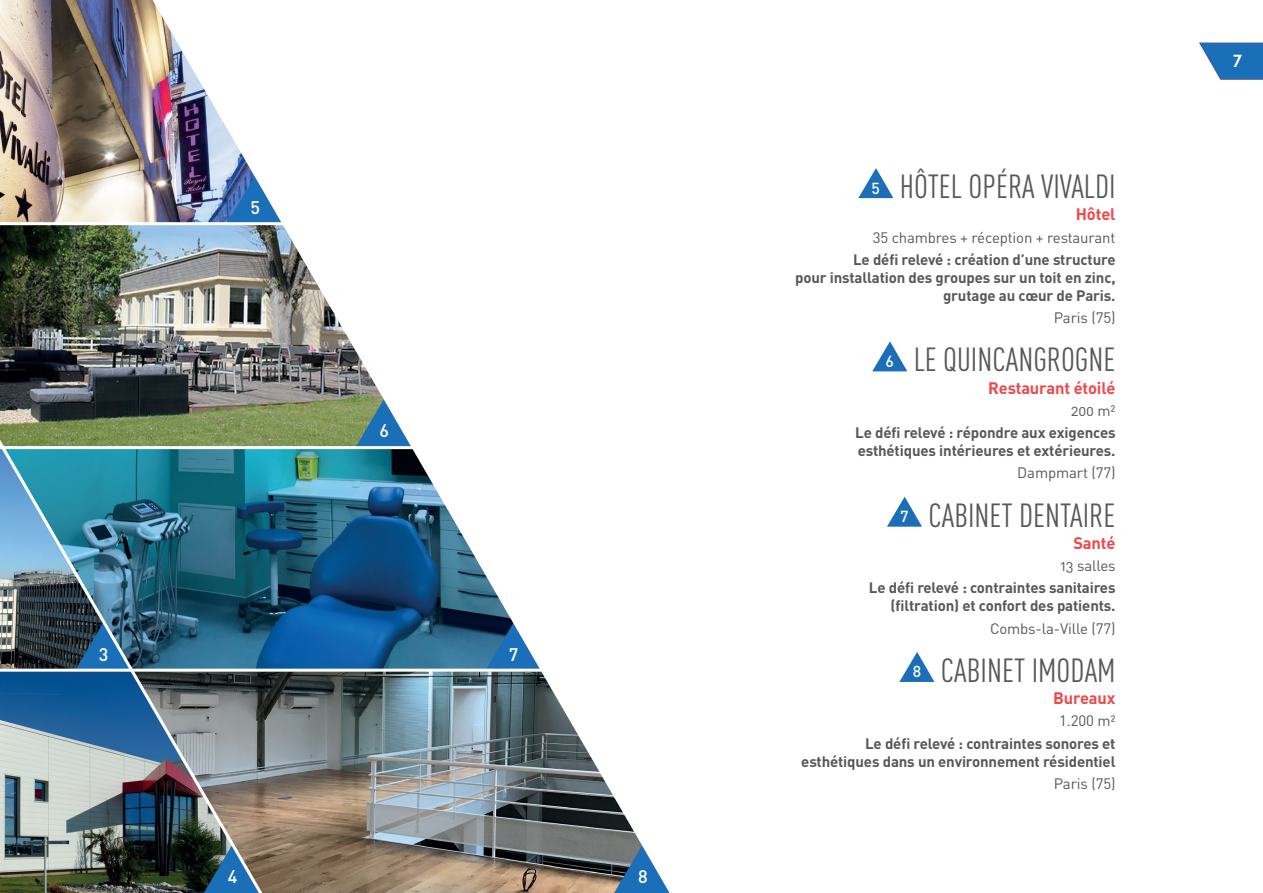
<style>
.page{position:relative;width:1263px;height:893px;background:#fff}
.page>*{position:absolute;margin:0;border:0;box-sizing:border-box;transform-origin:0 0}
.t1{font:33px "DIN Cond";color:#57585a}
.t2{font:500 18px "DIN";color:#fff}
.t3{font:700 18px "Brandon Grotesque";color:#fff}
.t4{font:16.5px "DIN Bold Alternate";letter-spacing:-.01em;color:#ef4849}
.t5{font:700 15px/18px "DIN";letter-spacing:-.01em;color:#57585a;text-align:right}
.t6{font:15px "DIN";letter-spacing:-.01em;color:#57585a}
.t7{font:15px "DIN Regular Alternate";letter-spacing:-.01em;color:#57585a}
.s1{font-family:"DIN";font-weight:500;font-size:15.75px;color:#fff}
</style>
<div class="page">
<svg style="left:858px;top:168px;width:35px;height:30px"></svg>
<svg style="left:872px;top:341px;width:35px;height:30px"></svg>
<svg style="left:887px;top:497px;width:35px;height:30px"></svg>
<svg style="left:899px;top:652px;width:35px;height:30px"></svg>
<img style="left:0;top:0;width:129px;height:893px">
<img style="left:129px;top:0;width:543px;height:893px">
<svg style="left:1199px;top:43px;width:64px;height:37px"></svg>
<p class="t2" style="left:250px;top:196px;width:11px">5</p>
<p class="t2" style="left:99px;top:643px;width:11px">3</p>
<p class="t2" style="left:228px;top:865px;width:11px">4</p>
<p class="t2" style="left:379px;top:419px;width:11px">6</p>
<p class="t2" style="left:509px;top:643px;width:11px">7</p>
<p class="t2" style="left:638px;top:865px;width:11px">8</p>
<h1 class="t1" style="left:872px;top:167px;width:245px"><span class="s1">5</span> HÔTEL OPÉRA VIVALDI</h1>
<p class="t4" style="left:1076px;top:204px;width:41px">Hôtel</p>
<p class="t6" style="left:873px;top:228px;width:244px">35 chambres + réception + restaurant</p>
<p class="t5" style="left:795px;top:250px;width:322px">Le défi relevé : création d’une structure<br>pour installation des groupes sur un toit en zinc, grutage au cœur de Paris.</p>
<p class="t6" style="left:1054px;top:308px;width:63px">Paris (75)</p>
<h1 class="t1" style="left:885px;top:341px;width:231px"><span class="s1">6</span> LE QUINCANGROGNE</h1>
<p class="t4" style="left:988px;top:377px;width:129px">Restaurant étoilé</p>
<p class="t7" style="left:1071px;top:401px;width:46px">200 m²</p>
<p class="t5" style="left:855px;top:423px;width:262px;text-align:left">Le défi relevé : répondre aux exigences esthétiques intérieures et extérieures.</p>
<p class="t6" style="left:1017px;top:464px;width:100px">Dampmart (77)</p>
<h1 class="t1" style="left:900px;top:496px;width:217px"><span class="s1">7</span> CABINET DENTAIRE</h1>
<p class="t4" style="left:1073px;top:532px;width:44px">Santé</p>
<p class="t7" style="left:1060px;top:556px;width:57px">13 salles</p>
<p class="t5" style="left:869px;top:578px;width:248px">Le défi relevé : contraintes sanitaires (filtration) et confort des patients.</p>
<p class="t6" style="left:990px;top:619px;width:127px">Combs-la-Ville (77)</p>
<h1 class="t1" style="left:913px;top:651px;width:204px"><span class="s1">8</span> CABINET IMODAM</h1>
<p class="t4" style="left:1053px;top:687px;width:64px">Bureaux</p>
<p class="t6" style="left:1059px;top:712px;width:58px">1.200 m²</p>
<p class="t5" style="left:801px;top:734px;width:316px">Le défi relevé : contraintes sonores et esthétiques dans un environnement résidentiel</p>
<p class="t6" style="left:1054px;top:774px;width:63px">Paris (75)</p>
<p class="t3" style="left:1233px;top:49px;width:10px">7</p>
</div>
